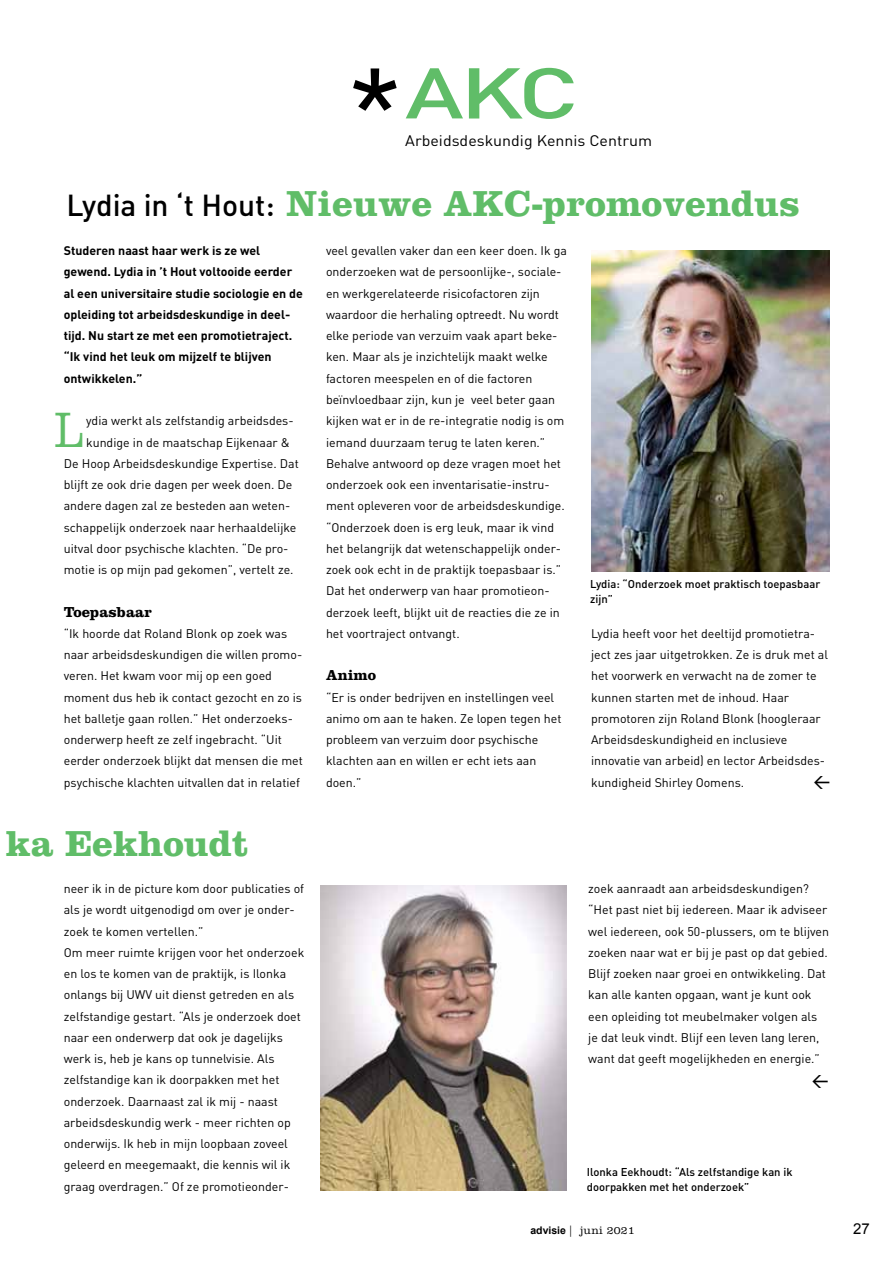
<style>
.page{position:relative;width:893px;height:1263px;background:#fff}
.page>*{position:absolute;margin:0;border:0;box-sizing:border-box;transform-origin:0 0}
.t1{font:300 51.6px "Clarendon LT Std";color:#60bd68;scale:.84 1}
.t2{font:700 37.5px "Clarendon LT Std";color:#60bd68}
.t3{font:15.15px "DIN";color:#000;scale:1.05 1}
.t4{font:700 15px "Clarendon LT Std";color:#000}
.t5{font:15px "Arial";color:#000}
.t6{font:12.3px/21.3px "DIN";color:#000}
.t7{font:700 12.3px/21.3px "DIN";color:#000}
.t8{font:11.25px/15px "DIN Medium Alternate";color:#000}
.t9{font:300 11.25px "Clarendon LT Std";letter-spacing:.02em;color:#000}
.s1{font-family:"DIN Medium Alternate";font-weight:400;font-size:30px;color:#000}
.s2{font-family:"Arial";font-weight:700;font-size:10.5px}
</style>
<div class="page">
<svg style="left:406px;top:68px;width:57px;height:50px"></svg>
<svg style="left:353px;top:68px;width:44px;height:43px"></svg>
<svg style="left:469px;top:68px;width:105px;height:51px"></svg>
<img style="left:591px;top:251px;width:238px;height:320px">
<img style="left:320px;top:886px;width:247px;height:304px">
<p class="t3" style="left:405px;top:131px;width:237px">Arbeidsdeskundig Kennis Centrum</p>
<h2 class="t2" style="left:67px;top:181px;width:735px"><span class="s1">Lydia in ‘t Hout:</span> Nieuwe AKC-promovendus</h2>
<p class="t7" style="left:64px;top:239px;width:241px">Studeren naast haar werk is ze wel gewend. Lydia in ’t Hout voltooide eerder al een universitaire studie sociologie en de opleiding tot arbeidsdeskundige in deel&shy;tijd. Nu start ze met een promotietraject. “Ik vind het leuk om mijzelf te blijven ontwikkelen.”</p>
<p class="t6" style="left:86px;top:410px;width:209px">ydia werkt als zelfstandig arbeidsdes-</p>
<p class="t6" style="left:86px;top:431px;width:205px">kundige in de maatschap Eijkenaar &amp;</p>
<p class="t6" style="left:64px;top:452px;width:236px">De Hoop Arbeidsdeskundige Expertise. Dat</p>
<p class="t6" style="left:64px;top:474px;width:230px">blijft ze ook drie dagen per week doen. De</p>
<p class="t6" style="left:64px;top:495px;width:228px">andere dagen zal ze besteden aan weten-</p>
<p class="t6" style="left:64px;top:516px;width:234px">schappelijk onderzoek naar herhaaldelijke</p>
<p class="t6" style="left:64px;top:537px;width:226px">uitval door psychische klachten. “De pro-</p>
<p class="t6" style="left:64px;top:559px;width:231px">motie is op mijn pad gekomen”, vertelt ze.</p>
<p class="t4" style="left:64px;top:602px;width:90px">Toepasbaar</p>
<p class="t6" style="left:64px;top:622px;width:241px">“Ik hoorde dat Roland Blonk op zoek was naar arbeidsdeskundigen die willen promo&shy;veren. Het kwam voor mij op een goed moment dus heb ik contact gezocht en zo is het balletje gaan rollen.” Het onderzoeks&shy;onderwerp heeft ze zelf ingebracht. “Uit eerder onderzoek blijkt dat mensen die met psychische klachten uitvallen dat in relatief</p>
<p class="t6" style="left:326px;top:240px;width:242px">veel gevallen vaker dan een keer doen. Ik ga onderzoeken wat de persoonlijke-, sociale&shy;en werkgerelateerde risicofactoren zijn waardoor die herhaling optreedt. Nu wordt elke periode van verzuim vaak apart beke&shy;ken. Maar als je inzichtelijk maakt welke factoren meespelen en of die factoren beïnvloedbaar zijn, kun je veel beter gaan kijken wat er in de re-integratie nodig is om iemand duurzaam terug te laten keren.” Behalve antwoord op deze vragen moet het onderzoek ook een inventarisatie-instru&shy;ment opleveren voor de arbeidsdeskundige. “Onderzoek doen is erg leuk, maar ik vind het belangrijk dat wetenschappelijk onder&shy;zoek ook echt in de praktijk toepasbaar is.” Dat het onderwerp van haar promotieon&shy;derzoek leeft, blijkt uit de reacties die ze in het voortraject ontvangt.</p>
<p class="t4" style="left:326px;top:666px;width:52px">Animo</p>
<p class="t6" style="left:326px;top:686px;width:237px">“Er is onder bedrijven en instellingen veel animo om aan te haken. Ze lopen tegen het probleem van verzuim door psychische klachten aan en willen er echt iets aan doen.”</p>
<h1 class="t1" style="left:55px;top:400px;width:36px">L</h1>
<p class="t8" style="left:590px;top:576px;width:232px">Lydia: “Onderzoek moet praktisch toepasbaar zijn”</p>
<p class="t6" style="left:591px;top:622px;width:239px">Lydia heeft voor het deeltijd promotietra&shy;ject zes jaar uitgetrokken. Ze is druk met al het voorwerk en verwacht na de zomer te kunnen starten met de inhoud. Haar promotoren zijn Roland Blonk (hoogleraar Arbeidsdeskundigheid en inclusieve innovatie van arbeid) en lector Arbeidsdes&shy;kundigheid Shirley Oomens.</p>
<h2 class="t2" style="left:6px;top:821px;width:244px">ka Eekhoudt</h2>
<p class="t6" style="left:64px;top:878px;width:242px">neer ik in de picture kom door publicaties of als je wordt uitgenodigd om over je onder&shy;zoek te komen vertellen.”<br>Om meer ruimte krijgen voor het onderzoek en los te komen van de praktijk, is Ilonka onlangs bij UWV uit dienst getreden en als zelfstandige gestart. “Als je onderzoek doet naar een onderwerp dat ook je dagelijks werk is, heb je kans op tunnelvisie. Als zelfstandige kan ik doorpakken met het onderzoek. Daarnaast zal ik mij - naast arbeidsdeskundig werk - meer richten op onderwijs. Ik heb in mijn loopbaan zoveel geleerd en meegemaakt, die kennis wil ik graag overdragen.” Of ze promotieonder-</p>
<p class="t6" style="left:588px;top:878px;width:242px">zoek aanraadt aan arbeidsdeskundigen? “Het past niet bij iedereen. Maar ik adviseer wel iedereen, ook 50-plussers, om te blijven zoeken naar wat er bij je past op dat gebied.<br>Blijf zoeken naar groei en ontwikkeling. Dat kan alle kanten opgaan, want je kunt ook een opleiding tot meubelmaker volgen als je dat leuk vindt. Blijf een leven lang leren, want dat geeft mogelijkheden en energie.”</p>
<p class="t8" style="left:587px;top:1164px;width:207px">I lonka Eekhoudt: “Als zelfstandige kan ik doorpakken met het onderzoek”</p>
<p class="t9" style="left:530px;top:1223px;width:106px"><span class="s2">advisie</span> | juni 2021</p>
<p class="t5" style="left:853px;top:1219px;width:18px">27</p>
</div>
